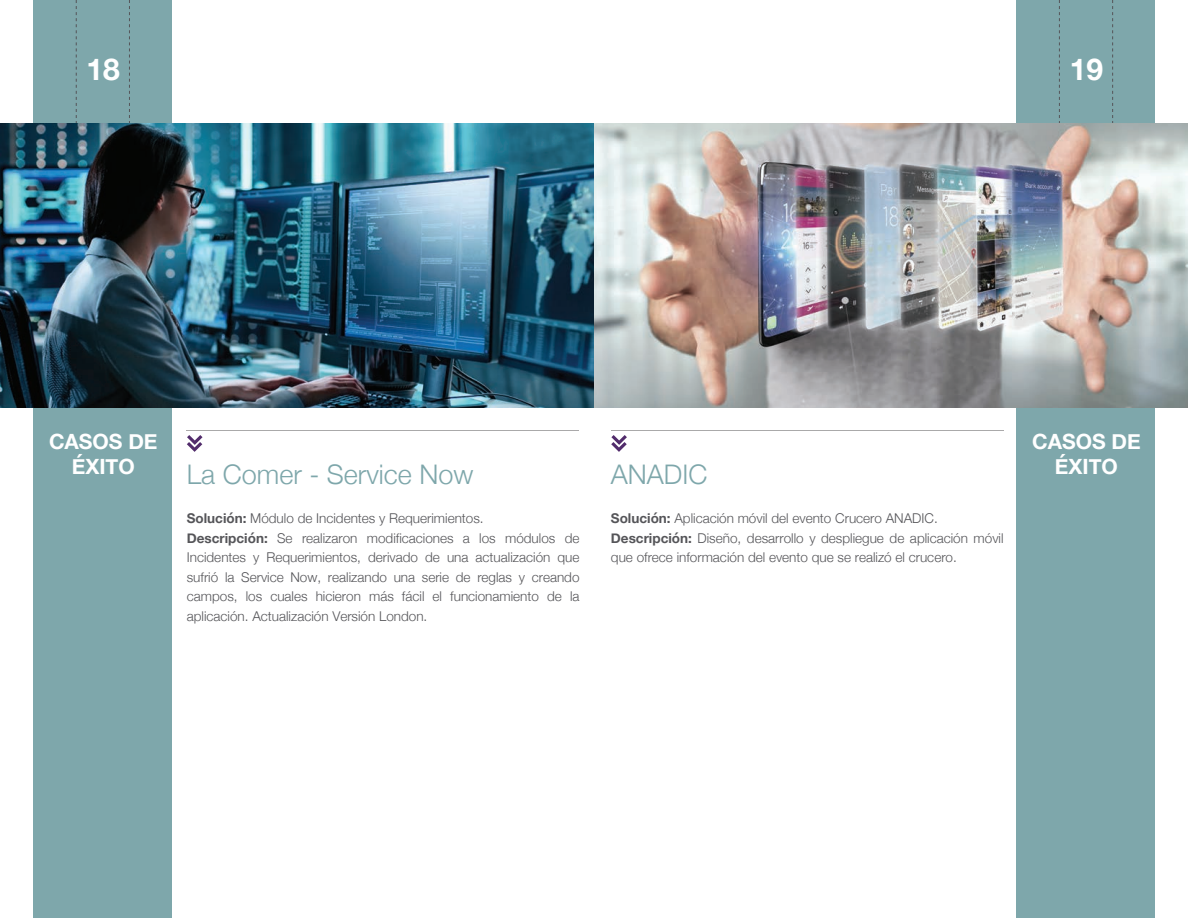
<style>
.page{position:relative;width:1188px;height:918px;background:#fff}
.page>*{position:absolute;margin:0;border:0;box-sizing:border-box;transform-origin:0 0}
.t1{font:700 30px "Helvetica Neue";color:#fff}
.t2{font:300 27px "Helvetica Neue";color:#7ea7ab}
.t3{font:700 21px/25.2px "Helvetica Neue";color:#fff;text-align:center}
.t4{font:300 13.5px/19.5px "Helvetica Neue";color:#555559}
.s1{font-weight:700}
</style>
<div class="page">
<div style="left:33px;top:0;width:139px;height:918px;background:#7ea7ab"></div>
<svg style="left:76px;top:0;width:1px;height:123px"></svg>
<svg style="left:129px;top:0;width:1px;height:123px"></svg>
<div style="left:1016px;top:0;width:139px;height:918px;background:#7ea7ab"></div>
<svg style="left:1059px;top:0;width:1px;height:123px"></svg>
<svg style="left:1112px;top:0;width:1px;height:123px"></svg>
<img style="left:0;top:123px;width:1188px;height:285px">
<svg style="left:187px;top:435px;width:16px;height:17px"></svg>
<hr style="left:187px;top:430px;width:392px;height:1px;background:#aaa9aa">
<svg style="left:611px;top:435px;width:16px;height:17px"></svg>
<hr style="left:611px;top:430px;width:392px;height:1px;background:#aaa9aa">
<h1 class="t1" style="left:87px;top:45px;width:35px">18</h1>
<h1 class="t1" style="left:1070px;top:45px;width:35px">19</h1>
<h3 class="t3" style="left:49px;top:429px;width:110px">CASOS DE<br>ÉXITO</h3>
<h2 class="t2" style="left:187px;top:453px;width:288px">La Comer - Service Now</h2>
<p class="t4" style="left:187px;top:508px;width:394px"><span class="s1">Solución:</span> Módulo de Incidentes y Requerimientos.<br><span class="s1">Descripción:</span> Se realizaron modificaciones a los módulos de Incidentes y Requerimientos, derivado de una actualización que sufrió la Service Now, realizando una serie de reglas y creando campos, los cuales hicieron más fácil el funcionamiento de la aplicación. Actualización Versión London.</p>
<h2 class="t2" style="left:611px;top:453px;width:98px">ANADIC</h2>
<p class="t4" style="left:611px;top:508px;width:394px"><span class="s1">Solución:</span> Aplicación móvil del evento Crucero ANADIC.<br><span class="s1">Descripción:</span> Diseño, desarrollo y despliegue de aplicación móvil que ofrece información del evento que se realizó el crucero.</p>
<h3 class="t3" style="left:1032px;top:429px;width:110px">CASOS DE<br>ÉXITO</h3>
</div>
